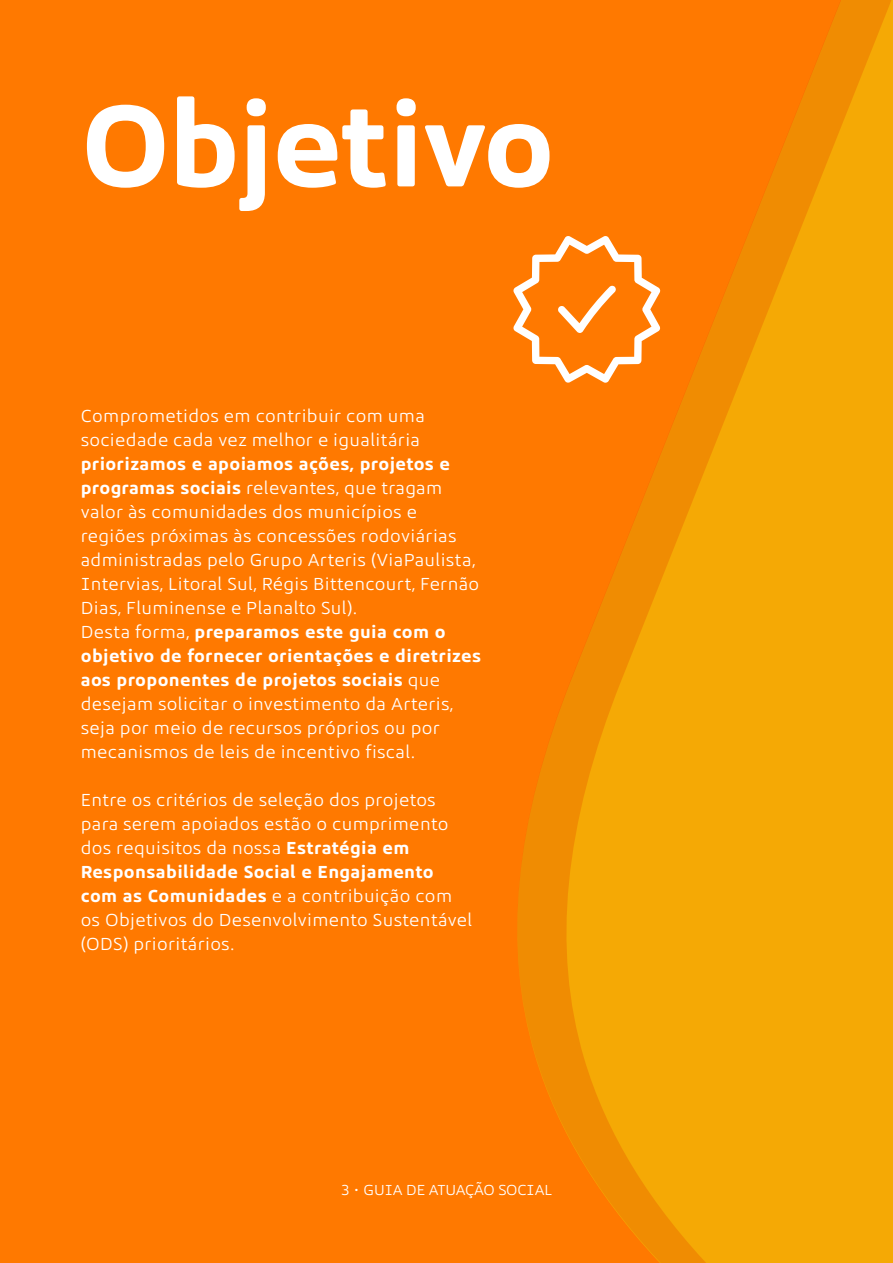
<style>
.page{position:relative;width:893px;height:1263px;background:#ff7900}
.page>*{position:absolute;margin:0;border:0;box-sizing:border-box;transform-origin:0 0}
.t1{font:700 120px "Arteris Sans";letter-spacing:-.02em;color:#fff}
.t2{font:18px/24px "Arteris Sans";letter-spacing:.02em;color:#fff}
.t3{font:15px "Arteris Sans";color:#fff}
.s1{font-weight:700}
.s2{font-weight:500}
</style>
<div class="page">
<svg style="left:513px;top:0;width:380px;height:1263px;fill:#f5a905"></svg>
<h1 class="t1" style="left:81px;top:80px;width:476px">Objetivo</h1>
<p class="t2" style="left:81px;top:404px;width:346px">Comprometidos em contribuir com uma sociedade cada vez melhor e igualitária</p>
<p class="t2" style="left:81px;top:452px;width:402px"><span class="s1">priorizamos e apoiamos ações, projetos e programas sociais</span> relevantes, que tragam valor às comunidades dos municípios e regiões próximas às concessões rodoviárias administradas pelo Grupo Arteris (ViaPaulista, Intervias, Litoral Sul, Régis Bittencourt, Fernão Dias, Fluminense e Planalto Sul).<br>Desta forma, <span class="s1">preparamos este guia com o objetivo de fornecer orientações e diretrizes aos proponentes de projetos sociais</span> que desejam solicitar o investimento da Arteris, seja por meio de recursos próprios ou por mecanismos de leis de incentivo fiscal.</p>
<p class="t2" style="left:81px;top:788px;width:393px">Entre os critérios de seleção dos projetos para serem apoiados estão o cumprimento dos requisitos da nossa <span class="s1">Estratégia em Responsabilidade Social e Engajamento com as Comunidades</span> e a contribuição com os Objetivos do Desenvolvimento Sustentável (ODS) prioritários.</p>
<p class="t3" style="left:341px;top:1182px;width:213px">3 <span class="s2">•</span> GUIA DE ATUAÇÃO SOCIAL</p>
</div>
